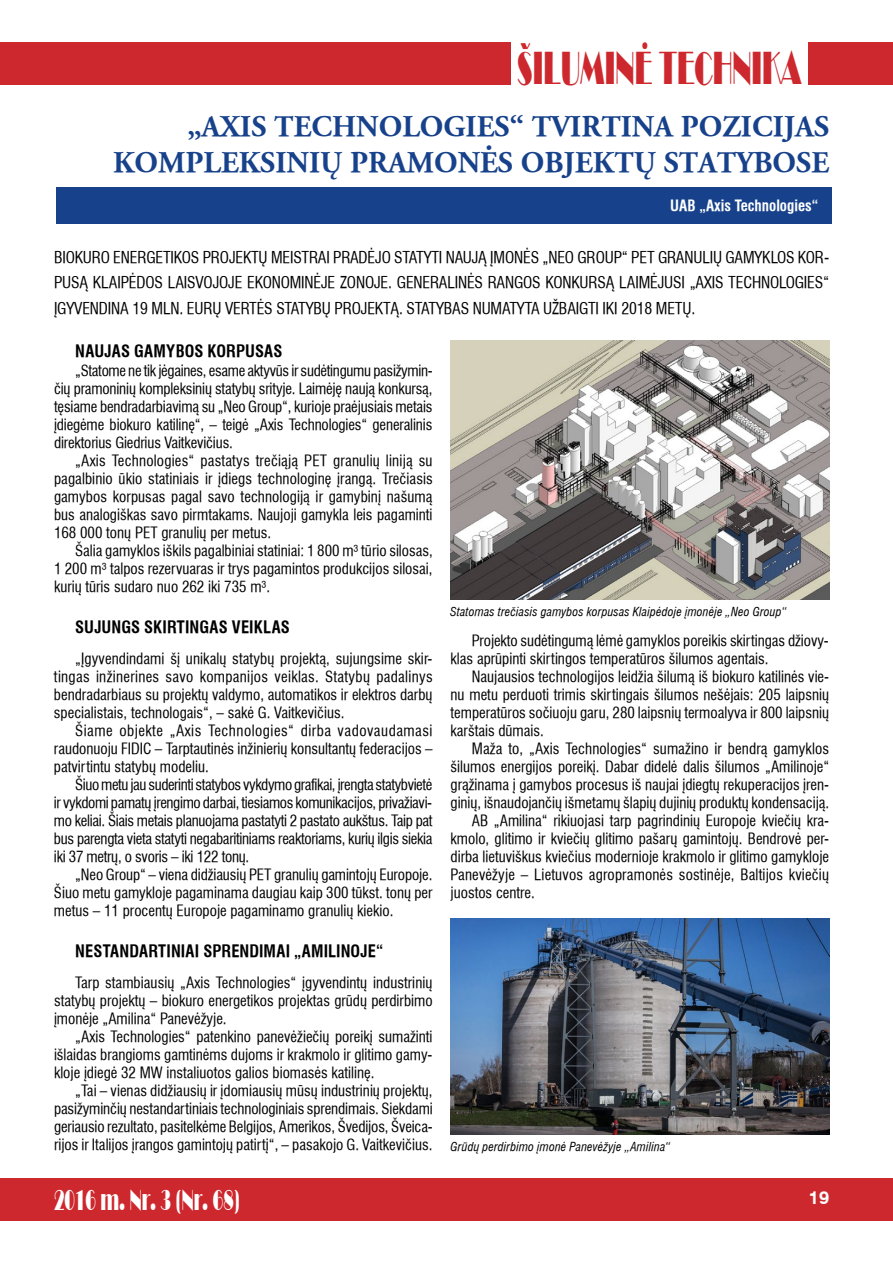
<style>
.page{position:relative;width:893px;height:1263px;background:#fff}
.page>*{position:absolute;margin:0;border:0;box-sizing:border-box;transform-origin:0 0}
.t1{font:48px "Broadway Normal";color:#cd282d;scale:.54 1}
.t2{font:700 30px/36px "Garamond LT";color:#17428b;text-align:right}
.t3{font:30px "Broadway Normal";color:#fff;scale:.54 1}
.t4{font:700 18px "Helvetica LT";color:#fff}
.t5{font:700 condensed 16.5px "Helvetica LT";letter-spacing:.005em;color:#000}
.t6{font:condensed 15.75px/25.5px "Helvetica LT";letter-spacing:-.01em;color:#000;text-align:justify}
.t7{font:condensed 15px/18px "Helvetica LT";color:#000;text-align:justify}
.t8{font:700 condensed 15px "Helvetica LT";color:#fff}
.t9{font:italic condensed 12px "Helvetica LT";letter-spacing:.015em;color:#000}
</style>
<div class="page">
<div style="left:0;top:43px;width:510px;height:42px;background:#cd282d"></div>
<div style="left:0;top:1178px;width:893px;height:42px;background:#cd282d"></div>
<div style="left:808px;top:43px;width:85px;height:42px;background:#cd282d"></div>
<div style="left:56px;top:188px;width:775px;height:36px;background:#17428b"></div>
<img style="left:450px;top:341px;width:379px;height:259px">
<img style="left:451px;top:918px;width:378px;height:216px">
<h1 class="t1" style="left:517px;top:40px;width:528px">ÐILUMINË TECHNIKA</h1>
<h2 class="t2" style="left:113px;top:108px;width:718px">„AXIS TECHNOLOGIES“ TVIRTINA POZICIJAS<br>KOMPLEKSINIŲ PRAMONĖS OBJEKTŲ STATYBOSE</h2>
<p class="t8" style="left:670px;top:195px;width:150px">UAB „Axis Technologies“</p>
<p class="t6" style="left:54px;top:244px;width:777px">BIOKURO ENERGETIKOS PROJEKTŲ MEISTRAI PRADĖJO STATYTI NAUJĄ ĮMONĖS „NEO GROUP“ PET GRANULIŲ GAMYKLOS KOR-PUSĄ KLAIPĖDOS LAISVOJOJE EKONOMINĖJE ZONOJE. GENERALINĖS RANGOS KONKURSĄ LAIMĖJUSI „AXIS TECHNOLOGIES“ ĮGYVENDINA 19 MLN. EURŲ VERTĖS STATYBŲ PROJEKTĄ. STATYBAS NUMATYTA UŽBAIGTI IKI 2018 METŲ.</p>
<p class="t5" style="left:75px;top:340px;width:209px">NAUJAS GAMYBOS KORPUSAS</p>
<p class="t7" style="left:54px;top:362px;width:380px;text-indent:21px">„Statome ne tik jėgaines, esame aktyvūs ir sudėtingumu pasižymin&shy;čių pramoninių kompleksinių statybų srityje. Laimėję naują konkursą, tęsiame bendradarbiavimą su „Neo Group“, kurioje praėjusiais metais įdiegėme biokuro katilinę“, – teigė „Axis Technologies“ generalinis direktorius Giedrius Vaitkevičius.</p>
<p class="t7" style="left:54px;top:452px;width:380px;text-indent:21px">„Axis Technologies“ pastatys trečiąją PET granulių liniją su pagalbinio ūkio statiniais ir įdiegs technologinę įrangą. Trečiasis gamybos korpusas pagal savo technologiją ir gamybinį našumą bus analogiškas savo pirmtakams. Naujoji gamykla leis pagaminti 168 000 tonų PET granulių per metus.</p>
<p class="t7" style="left:54px;top:542px;width:380px;text-indent:21px">Šalia gamyklos iškils pagalbiniai statiniai: 1 800 m³ tūrio silosas, 1 200 m³ talpos rezervuaras ir trys pagamintos produkcijos silosai, kurių tūris sudaro nuo 262 iki 735 m³.</p>
<p class="t5" style="left:75px;top:616px;width:216px">SUJUNGS SKIRTINGAS VEIKLAS</p>
<p class="t7" style="left:54px;top:650px;width:380px;text-indent:21px">„Įgyvendindami šį unikalų statybų projektą, sujungsime skir&shy;tingas inžinerines savo kompanijos veiklas. Statybų padalinys bendradarbiaus su projektų valdymo, automatikos ir elektros darbų specialistais, technologais“, – sakė G. Vaitkevičius.</p>
<p class="t7" style="left:54px;top:722px;width:380px;text-indent:21px">Šiame objekte „Axis Technologies“ dirba vadovaudamasi raudonuoju FIDIC – Tarptautinės inžinierių konsultantų federacijos – patvirtintu statybų modeliu.</p>
<p class="t7" style="left:54px;top:776px;width:380px;text-indent:21px">Šiuo metu jau suderinti statybos vykdymo grafikai, įrengta statybvietė ir vykdomi pamatų įrengimo darbai, tiesiamos komunikacijos, privažiavi&shy;mo keliai. Šiais metais planuojama pastatyti 2 pastato aukštus. Taip pat bus parengta vieta statyti negabaritiniams reaktoriams, kurių ilgis siekia iki 37 metrų, o svoris – iki 122 tonų.</p>
<p class="t7" style="left:54px;top:866px;width:380px;text-indent:21px">„Neo Group“ – viena didžiausių PET granulių gamintojų Europoje.<br>Šiuo metu gamykloje pagaminama daugiau kaip 300 tūkst. tonų per metus – 11 procentų Europoje pagaminamo granulių kiekio.</p>
<p class="t5" style="left:75px;top:940px;width:310px">NESTANDARTINIAI SPRENDIMAI „AMILINOJE“</p>
<p class="t7" style="left:54px;top:974px;width:380px;text-indent:21px">Tarp stambiausių „Axis Technologies“ įgyvendintų industrinių statybų projektų – biokuro energetikos projektas grūdų perdirbimo įmonėje „Amilina“ Panevėžyje.</p>
<p class="t7" style="left:54px;top:1028px;width:380px;text-indent:21px">„Axis Technologies“ patenkino panevėžiečių poreikį sumažinti išlaidas brangioms gamtinėms dujoms ir krakmolo ir glitimo gamy&shy;kloje įdiegė 32 MW instaliuotos galios biomasės katilinę.</p>
<p class="t7" style="left:54px;top:1082px;width:380px;text-indent:21px">„Tai – vienas didžiausių ir įdomiausių mūsų industrinių projektų, pasižyminčių nestandartiniais technologiniais sprendimais. Siekdami geriausio rezultato, pasitelkėme Belgijos, Amerikos, Švedijos, Šveica&shy;rijos ir Italijos įrangos gamintojų patirtį“, – pasakojo G. Vaitkevičius.</p>
<p class="t9" style="left:450px;top:604px;width:338px">Statomas trečiasis gamybos korpusas Klaipėdoje įmonėje „Neo Group“</p>
<p class="t7" style="left:451px;top:632px;width:380px;text-indent:21px">Projekto sudėtingumą lėmė gamyklos poreikis skirtingas džiovy&shy;klas aprūpinti skirtingos temperatūros šilumos agentais.</p>
<p class="t7" style="left:451px;top:668px;width:380px;text-indent:21px">Naujausios technologijos leidžia šilumą iš biokuro katilinės vie&shy;nu metu perduoti trimis skirtingais šilumos nešėjais: 205 laipsnių temperatūros sočiuoju garu, 280 laipsnių termoalyva ir 800 laipsnių karštais dūmais.</p>
<p class="t7" style="left:472px;top:740px;width:359px">Maža to, „Axis Technologies“ sumažino ir bendrą gamyklos</p>
<p class="t7" style="left:451px;top:758px;width:380px">šilumos energijos poreikį. Dabar didelė dalis šilumos „Amilinoje“</p>
<p class="t7" style="left:451px;top:776px;width:380px">grąžinama į gamybos procesus iš naujai įdiegtų rekuperacijos įren-</p>
<p class="t7" style="left:451px;top:794px;width:380px">ginių, išnaudojančių išmetamų šlapių dujinių produktų kondensaciją.</p>
<p class="t7" style="left:472px;top:812px;width:359px">AB „Amilina“ rikiuojasi tarp pagrindinių Europoje kviečių kra-</p>
<p class="t7" style="left:451px;top:830px;width:380px">kmolo, glitimo ir kviečių glitimo pašarų gamintojų. Bendrovė per-</p>
<p class="t7" style="left:451px;top:848px;width:380px">dirba lietuviškus kviečius modernioje krakmolo ir glitimo gamykloje</p>
<p class="t7" style="left:451px;top:866px;width:380px">Panevėžyje – Lietuvos agropramonės sostinėje, Baltijos kviečių</p>
<p class="t7" style="left:451px;top:884px;width:86px">juostos centre.</p>
<p class="t9" style="left:451px;top:1139px;width:221px">Grūdų perdirbimo įmonė Panevėžyje „Amilina“</p>
<h2 class="t3" style="left:54px;top:1182px;width:345px">2016 m. Nr. 3 (Nr. 68)</h2>
<p class="t4" style="left:809px;top:1187px;width:22px">19</p>
</div>
